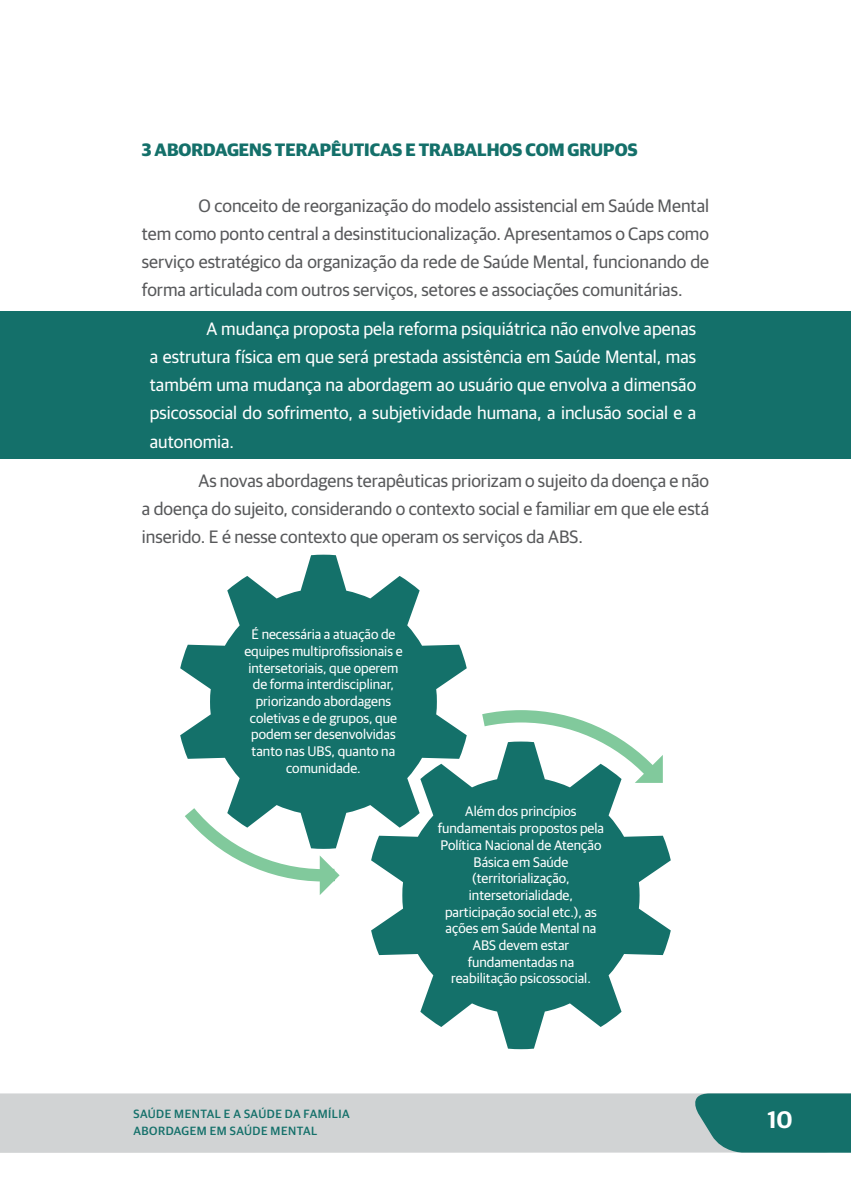
<style>
.page{position:relative;width:851px;height:1191px;background:#fff}
.page>*{position:absolute;margin:0;border:0;box-sizing:border-box;transform-origin:0 0}
.t1{font:600 24px "Guardian Sans";color:#fff}
.t2{font:18px/28px "Guardian Sans";color:#58595b;text-align:justify}
.t3{font:18px/28px "Guardian Sans";color:#fff;text-align:justify}
.t4{font:700 18px "Guardian Sans";color:#14706a}
.t5{font:14px/16.6px "Guardian Sans";color:#fff;text-align:center}
.t6{font:500 12px/17.6px "Guardian Sans";letter-spacing:.04em;color:#14706a}
</style>
<div class="page">
<div style="left:0;top:1093px;width:685px;height:59px;background:#d1d3d4"></div>
<svg style="left:685px;top:1093px;width:165px;height:60px;background:#2f7e79"></svg>
<div style="left:0;top:311px;width:850px;height:147px;background:#14706a"></div>
<svg style="left:371px;top:783px;width:299px;height:266px;fill:#14716a"></svg>
<svg style="left:180px;top:554px;width:286px;height:295px;fill:#14716a"></svg>
<svg style="left:180px;top:794px;width:168px;height:101px"></svg>
<svg style="left:468px;top:710px;width:201px;height:80px"></svg>
<p class="t4" style="left:142px;top:136px;width:497px">3 ABORDAGENS TERAPÊUTICAS E TRABALHOS COM GRUPOS</p>
<p class="t2" style="left:142px;top:190px;width:568px;text-indent:57px">O conceito de reorganização do modelo assistencial em Saúde Mental tem como ponto central a desinstitucionalização. Apresentamos o Caps como serviço estratégico da organização da rede de Saúde Mental, funcionando de forma articulada com outros serviços, setores e associações comunitárias.</p>
<p class="t3" style="left:150px;top:314px;width:548px;text-indent:57px">A mudança proposta pela reforma psiquiátrica não envolve apenas a estrutura física em que será prestada assistência em Saúde Mental, mas também uma mudança na abordagem ao usuário que envolva a dimensão psicossocial do sofrimento, a subjetividade humana, a inclusão social e a autonomia.</p>
<p class="t2" style="left:142px;top:465px;width:568px;text-indent:57px">As novas abordagens terapêuticas priorizam o sujeito da doença e não a doença do sujeito, considerando o contexto social e familiar em que ele está inserido. E é nesse contexto que operam os serviços da ABS.</p>
<p class="t5" style="left:244px;top:625px;width:160px">É necessária a atuação de equipes multipro-ssionais e intersetoriais, que operem de forma interdisciplinar, priorizando abordagens coletivas e de grupos, que podem ser desenvolvidas tanto nas UBS, quanto na comunidade.</p>
<p class="t5" style="left:438px;top:802px;width:168px">Além dos princípios fundamentais propostos pela<br>Política Nacional de Atenção<br>Básica em Saúde (territorialização, intersetorialidade, participação social etc.), as ações em Saúde Mental na<br>ABS devem estar fundamentadas na reabilitação psicossocial.</p>
<p class="t6" style="left:133px;top:1103px;width:218px">SAÚDE MENTAL E A SAÚDE DA FAMÍLIA<br>ABORDAGEM EM SAÚDE MENTAL</p>
<h1 class="t1" style="left:767px;top:1101px;width:26px">10</h1>
</div>
